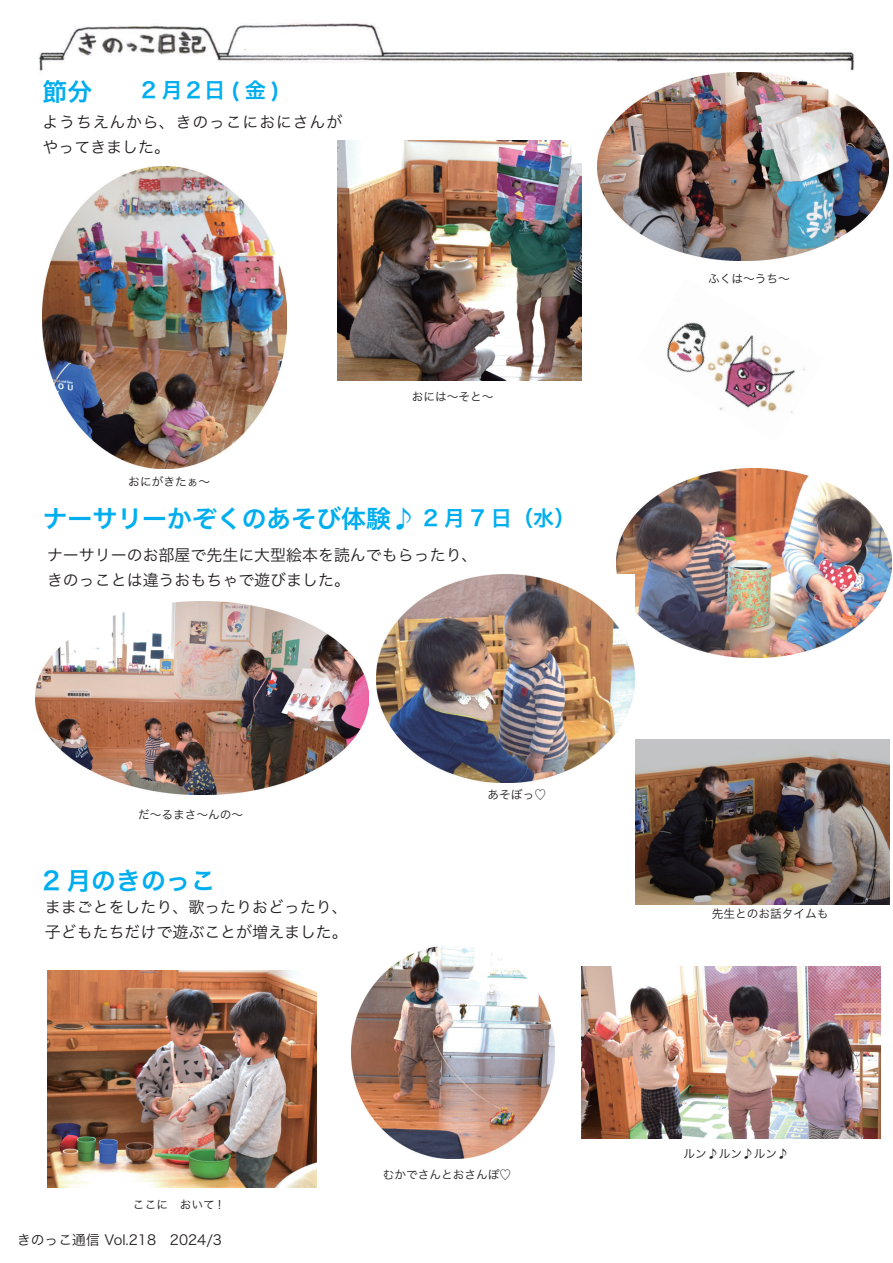
<style>
.page{position:relative;width:893px;height:1263px;background:#fff}
.page>*{position:absolute;margin:0;border:0;box-sizing:border-box;transform-origin:0 0}
.t1{font:24.9px "Hira Kaku Pro W6";color:#00aeef}
.t2{font:21.3px "Hira Kaku Pro W6";color:#00aeef}
.t3{font:15.9px/24.5px "Hira Kaku Pro W3";color:#231f20}
.t4{font:15.9px/24.5px "Hira Kaku Pro W3";letter-spacing:.05em;color:#231f20}
.t5{font:13.8px "Hira Kaku Pro W3";color:#231f20}
.t6{font:11.7px "Hira Kaku Pro W3";color:#231f20}
.s1{font-size:24.9px}
.s2{font-size:21.3px}
</style>
<div class="page">
<img style="left:616px;top:468px;width:275px;height:190px">
<img style="left:39px;top:23px;width:815px;height:50px">
<img style="left:666px;top:322px;width:139px;height:91px">
<img style="left:598px;top:73px;width:291px;height:188px">
<img style="left:337px;top:140px;width:244px;height:241px">
<img style="left:43px;top:167px;width:243px;height:301px">
<img style="left:35px;top:601px;width:333px;height:194px">
<img style="left:377px;top:574px;width:258px;height:208px">
<img style="left:636px;top:740px;width:253px;height:164px">
<img style="left:47px;top:971px;width:270px;height:216px">
<img style="left:581px;top:966px;width:300px;height:172px">
<img style="left:352px;top:946px;width:203px;height:213px">
<h2 class="t2" style="left:43px;top:71px;width:239px"><span class="s1">節分</span>　　2 月２日 ( 金 )</h2>
<p class="t4" style="left:43px;top:109px;width:301px">ようちえんから、きのっこにおにさんがやってきました。</p>
<p class="t6" style="left:128px;top:471px;width:83px">おにがきたぁ〜</p>
<p class="t6" style="left:412px;top:386px;width:83px">おには〜そと〜</p>
<h1 class="t1" style="left:43px;top:496px;width:534px">ナーサリーかぞくのあそび体験♪<span class="s2">　　2 月 7 日（水）</span></h1>
<p class="t3" style="left:47px;top:542px;width:432px">ナーサリーのお部屋で先生に大型絵本を読んでもらったり、きのっことは違うおもちゃで遊びました。</p>
<p class="t6" style="left:138px;top:804px;width:107px">だ〜るまさ〜んの〜</p>
<h1 class="t1" style="left:43px;top:858px;width:175px">2 月のきのっこ</h1>
<p class="t3" style="left:45px;top:894px;width:304px">ままごとをしたり、歌ったりおどったり、子どもたちだけで遊ぶことが増えました。</p>
<p class="t6" style="left:488px;top:784px;width:60px">あそぼっ♡</p>
<p class="t6" style="left:133px;top:1194px;width:90px">ここに　おいて !</p>
<p class="t5" style="left:17px;top:1228px;width:206px">きのっこ通信 Vol.218　2024/3</p>
<p class="t6" style="left:383px;top:1164px;width:130px">むかでさんとおさんぽ♡</p>
<p class="t6" style="left:708px;top:268px;width:83px">ふくは〜うち〜</p>
<p class="t6" style="left:712px;top:903px;width:118px">先生とのお話タイムも</p>
<p class="t6" style="left:684px;top:1143px;width:107px">ルン♪ルン♪ルン♪</p>
</div>
